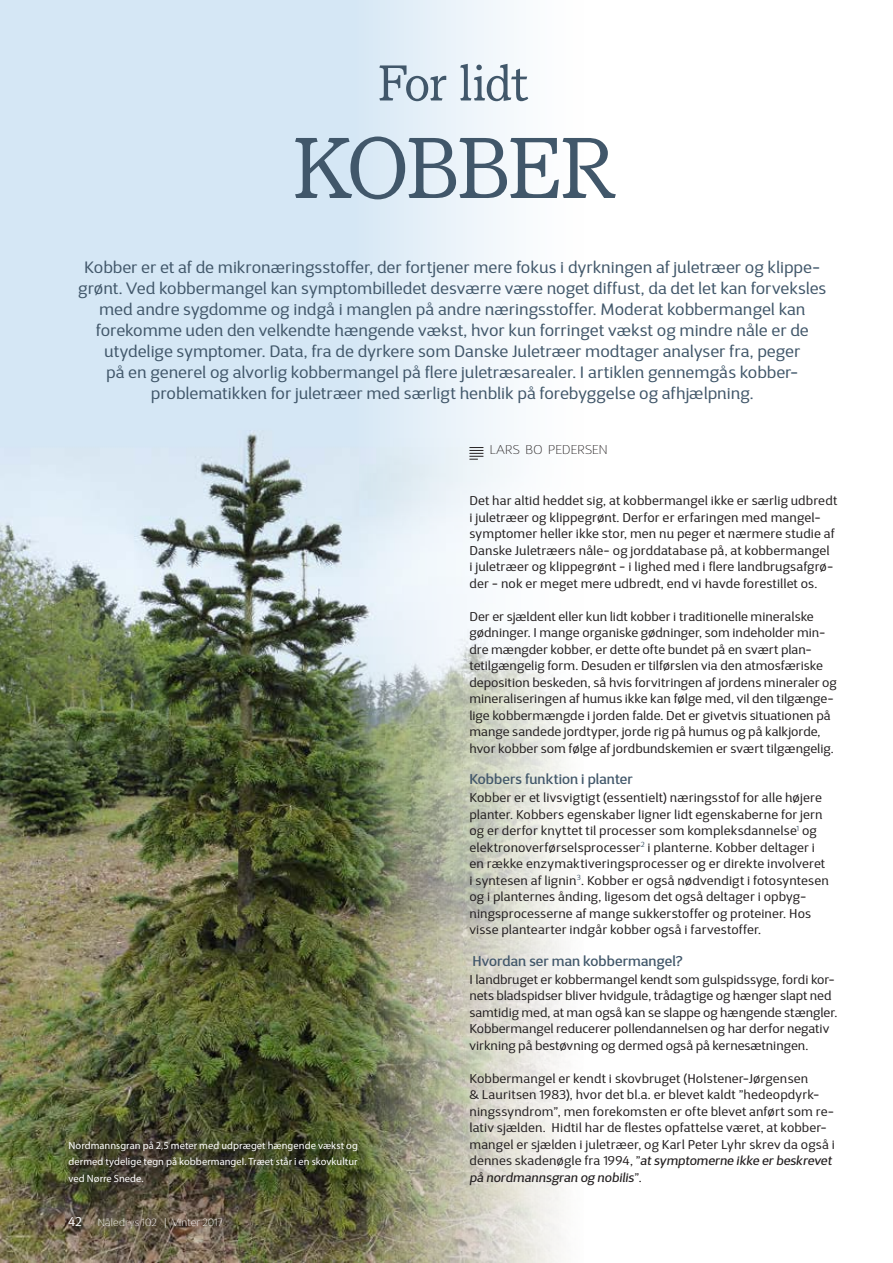
<style>
.page{position:relative;width:893px;height:1263px;background:#fff}
.page>*{position:absolute;margin:0;border:0;box-sizing:border-box;transform-origin:0 0}
.t1{font:90px "Pacella ITC Std";letter-spacing:-.035em;color:#41576a}
.t2{font:52.5px "Pacella ITC Std";letter-spacing:-.025em;color:#41576a}
.t3{font:16.5px/21px "D Sari";letter-spacing:.005em;color:#41576a;text-align:center}
.t4{font:500 14.25px "D Sari";letter-spacing:.01em;color:#41576a}
.t5{font:12.75px/16.5px "D Sari";letter-spacing:.01em;color:#231f20}
.t6{font:100 12.75px "D Sari";letter-spacing:.01em;color:#231f20}
.t7{font:12.75px "D Sari";color:#fff}
.t8{font:10.5px/16.5px "Myriad Pro";letter-spacing:.005em;color:#fff;text-align:justify}
.t9{font:100 10.5px "D Sari";letter-spacing:.02em;color:#fff}
.s1{font-style:italic}
</style>
<div class="page">
<img style="left:0;top:0;width:566px;height:1263px">
<svg style="left:469px;top:447px;width:14px;height:13px"></svg>
<svg style="left:58px;top:1130px;width:314px;height:67px;background:#44462b"></svg>
<h2 class="t2" style="left:378px;top:50px;width:152px">For lidt</h2>
<h1 class="t1" style="left:292px;top:112px;width:324px">KOBBER</h1>
<p class="t3" style="left:78px;top:257px;width:749px">Kobber er et af de mikronæringsstoffer, der fortjener mere fokus i dyrkningen af juletræer og klippe&shy;grønt. Ved kobbermangel kan symptombilledet desværre være noget diffust, da det let kan forveksles med andre sygdomme og indgå i manglen på andre næringsstoffer. Moderat kobbermangel kan forekomme uden den velkendte hængende vækst, hvor kun forringet vækst og mindre nåle er de utydelige symptomer. Data, fra de dyrkere som Danske Juletræer modtager analyser fra, peger<br>på en generel og alvorlig kobbermangel på flere juletræsarealer. I artiklen gennemgås kobber&shy;problematikken for juletræer med særligt henblik på forebyggelse og afhjælpning.</p>
<p class="t8" style="left:69px;top:1137px;width:291px">Nordmannsgran på 2,5 meter med udpræget hængende vækst og dermed tydelige tegn på kobbermangel. Træet står i en skovkultur ved Nørre Snede.</p>
<p class="t7" style="left:68px;top:1213px;width:15px">42</p>
<p class="t9" style="left:98px;top:1216px;width:126px">Nåledrys 102 | Vinter 2017</p>
<p class="t6" style="left:490px;top:442px;width:119px">LARS BO PEDERSEN</p>
<p class="t5" style="left:469px;top:492px;width:369px">Det har altid heddet sig, at kobbermangel ikke er særlig udbredt i juletræer og klippegrønt. Derfor er erfaringen med mangel&shy;symptomer heller ikke stor, men nu peger et nærmere studie af Danske Juletræers nåle- og jorddatabase på, at kobbermangel<br>i juletræer og klippegrønt - i lighed med i flere landbrugsafgrø&shy;der - nok er meget mere udbredt, end vi havde forestillet os.</p>
<p class="t5" style="left:469px;top:608px;width:369px">Der er sjældent eller kun lidt kobber i traditionelle mineralske gødninger. I mange organiske gødninger, som indeholder min&shy;dre mængder kobber, er dette ofte bundet på en svært plan&shy;tetilgængelig form. Desuden er tilførslen via den atmosfæriske deposition beskeden, så hvis forvitringen af jordens mineraler og mineraliseringen af humus ikke kan følge med, vil den tilgænge&shy;lige kobbermængde i jorden falde. Det er givetvis situationen på mange sandede jordtyper, jorde rig på humus og på kalkjorde, hvor kobber som følge af jordbundskemien er svært tilgængelig.</p>
<p class="t4" style="left:469px;top:770px;width:165px">Kobbers funktion i planter</p>
<p class="t5" style="left:469px;top:789px;width:361px">Kobber er et livsvigtigt (essentielt) næringsstof for alle højere planter. Kobbers egenskaber ligner lidt egenskaberne for jern og er derfor knyttet til processer som kompleksdannelse<sup>1</sup> og elektronoverførselsprocesser<sup>2</sup> i planterne. Kobber deltager i en række enzymaktiveringsprocesser og er direkte involveret i syntesen af lignin<sup>3</sup>. Kobber er også nødvendigt i fotosyntesen og i planternes ånding, ligesom det også deltager i opbyg&shy;ningsprocesserne af mange sukkerstoffer og proteiner. Hos visse plantearter indgår kobber også i farvestoffer.</p>
<p class="t4" style="left:472px;top:952px;width:212px">Hvordan ser man kobbermangel?</p>
<p class="t5" style="left:469px;top:971px;width:369px">I landbruget er kobbermangel kendt som gulspidssyge, fordi kor&shy;nets bladspidser bliver hvidgule, trådagtige og hænger slapt ned samtidig med, at man også kan se slappe og hængende stængler.<br>Kobbermangel reducerer pollendannelsen og har derfor negativ virkning på bestøvning og dermed også på kernesætningen.</p>
<p class="t5" style="left:469px;top:1070px;width:367px">Kobbermangel er kendt i skovbruget (Holstener-Jørgensen<br>&amp; Lauritsen 1983), hvor det bl.a. er blevet kaldt ”hedeopdyrk&shy;ningssyndrom”, men forekomsten er ofte blevet anført som re&shy;lativ sjælden. Hidtil har de flestes opfattelse været, at kobber&shy;mangel er sjælden i juletræer, og Karl Peter Lyhr skrev da også i dennes skadenøgle fra 1994, ”<span class="s1">at symptomerne ikke er beskrevet på nordmannsgran og nobilis</span>”.</p>
</div>
